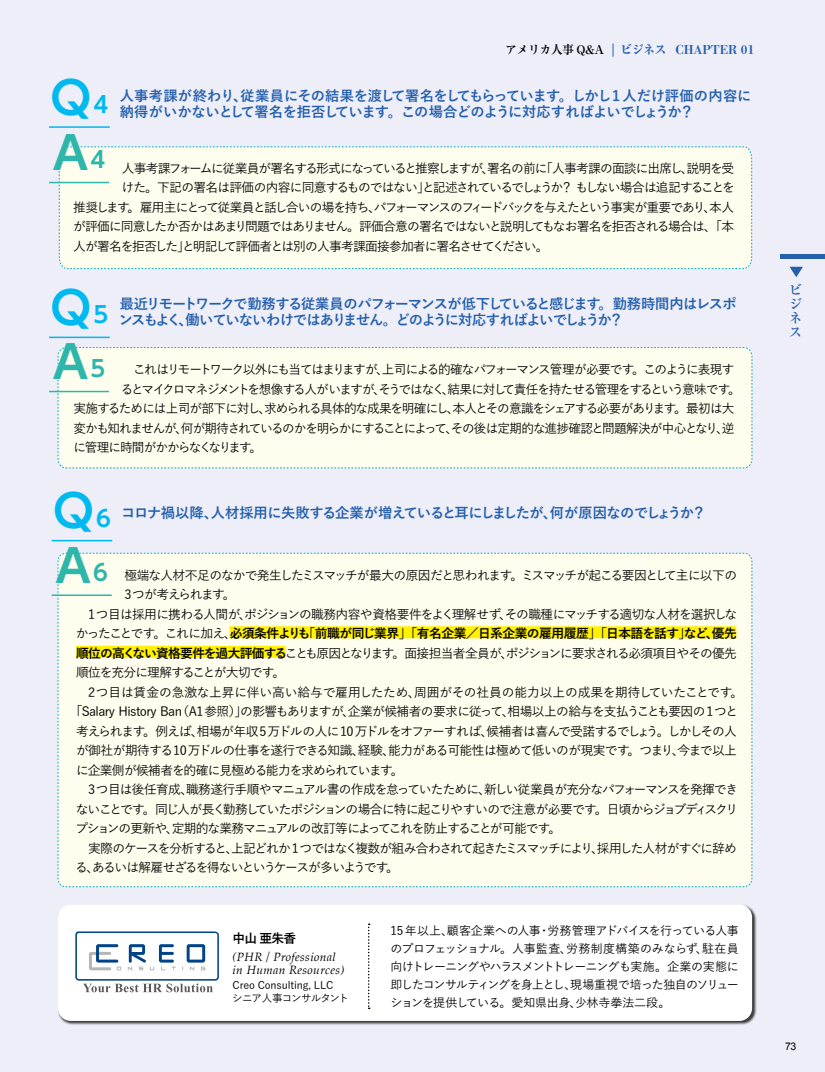
<style>
.page{position:relative;width:825px;height:1072px;background:#fff}
.page>*{position:absolute;margin:0;border:0;box-sizing:border-box;transform-origin:0 0}
.t1{font:700 45px "UD Shin Go NT Pro De";color:#00b9ef}
.t2{font:700 14.25px/16.5px "Yu Go";letter-spacing:-.025em;color:#2660ad}
.t3{font:700 14.25px/16.5px "Yu Go";letter-spacing:-.085em;color:#2660ad}
.t4{font:700 14.25px "Yu Go";letter-spacing:-.055em;color:#2660ad}
.t5{font:500 13.5px "Bodoni URW";color:#2660ad}
.t6{font:700 13.5px/14.2px "Ryumin Pro";color:#2660ad;text-align:justify}
.t7{font:500 12.75px "Yu Go";letter-spacing:-.075em;color:#000}
.t8{font:500 12.75px "Yu Go";letter-spacing:-.105em;color:#000}
.t9{font:500 12.75px "Yu Go";letter-spacing:-.1em;color:#000}
.t10{font:500 12.75px "Yu Go";letter-spacing:-.095em;color:#000}
.t11{font:500 12.75px "Yu Go";letter-spacing:-.05em;color:#000}
.t12{font:700 12.75px "Yu Go";letter-spacing:-.04em;color:#000}
.t13{font:500 12.75px "Yu Go";letter-spacing:-.12em;color:#000}
.t14{font:500 12.75px "Yu Go";letter-spacing:-.045em;color:#000}
.t15{font:500 12.75px "Yu Go";letter-spacing:-.005em;color:#000}
.t16{font:500 12px/18px "Yu Go";letter-spacing:-.05em;color:#000;text-align:justify}
.t17{font:italic 12px/12.8px "Palatino";letter-spacing:.03em;color:#000}
.t18{font:700 12px "Ryumin Pro";letter-spacing:-.05em;color:#000}
.t19{font:500 10.5px/13.5px "Yu Go";letter-spacing:-.01em;color:#000}
.t20{font:10.5px "Arial";color:#000}
.s1{font-family:"Ryumin Pro";font-weight:800;font-size:12px}
.s2{font-size:22.5px}
.s3{font-family:"UD Shin Go NT Pro De";font-weight:700;font-size:45px;color:#2eb6aa}
.s4{font-family:"UD Shin Go NT Pro De";font-weight:700;font-size:22.5px;color:#2eb6aa}
.s5{font-weight:500}
.s6{font-weight:700}
</style>
<div class="page">
<div style="left:0;top:0;width:825px;height:1071px;background:#edeef8"></div>
<svg style="left:613px;top:43px;width:1px;height:14px"></svg>
<hr style="left:780px;top:254px;width:45px;height:4px;background:#2660ad">
<svg style="left:789px;top:267px;width:14px;height:10px"></svg>
<div style="left:58px;top:904px;width:698px;height:121px;background:#000;opacity:.75"></div>
<div style="left:58px;top:904px;width:694px;height:116px;background:#fff;border-radius:13px"></div>
<hr style="left:49px;top:126px;width:61px;height:2px;background:#00b9ef">
<div style="left:59px;top:146px;width:693px;height:123px;background:#fffeee"></div>
<hr style="left:49px;top:182px;width:60px;height:1px;background:#2eb6aa">
<hr style="left:52px;top:540px;width:60px;height:1px;background:#00b9ef">
<div style="left:58px;top:553px;width:694px;height:334px;background:#fffeee"></div>
<hr style="left:52px;top:594px;width:60px;height:2px;background:#2eb6aa">
<div style="left:229px;top:626px;width:507px;height:12px;background:#fff100"></div>
<div style="left:76px;top:645px;width:210px;height:12px;background:#fff100"></div>
<hr style="left:49px;top:336px;width:61px;height:2px;background:#00b9ef">
<div style="left:58px;top:347px;width:694px;height:121px;background:#fffeee"></div>
<hr style="left:49px;top:391px;width:60px;height:1px;background:#2eb6aa">
<svg style="left:75px;top:931px;width:144px;height:61px"></svg>
<svg style="left:368px;top:923px;width:2px;height:86px"></svg>
<p class="t18" style="left:505px;top:40px;width:100px">アメリカ人事 Q&amp;A</p>
<p class="t5" style="left:620px;top:42px;width:136px"><span class="s1">ビジネス</span> CHAPTER 01</p>
<h1 class="t1" style="left:50px;top:61px;width:59px">Q<span class="s2">4</span></h1>
<p class="t7" style="left:53px;top:156px;width:683px"><sup>A</sup> <sup>4</sup> 人事考課フォームに従業員が署名する形式になっていると推察しますが、署名の前に「人事考課の面談に出席し、説明を受</p>
<p class="t7" style="left:122px;top:176px;width:615px">けた。下記の署名は評価の内容に同意するものではない」と記述されているでしょうか？もしない場合は追記することを</p>
<p class="t13" style="left:73px;top:195px;width:662px">推奨します。雇用主にとって従業員と話し合いの場を持ち、パフォーマンスのフィードバックを与えたという事実が重要であり、本人</p>
<p class="t7" style="left:73px;top:215px;width:662px">が評価に同意したか否かはあまり問題ではありません。評価合意の署名ではないと説明してもなお署名を拒否される場合は、「本</p>
<p class="t7" style="left:73px;top:234px;width:477px">人が署名を拒否した」と明記して評価者とは別の人事考課面接参加者に署名させてください。</p>
<p class="t2" style="left:120px;top:88px;width:633px">人事考課が終わり、従業員にその結果を渡して署名をしてもらっています。しかし1 人だけ評価の内容に納得がいかないとして署名を拒否しています。この場合どのように対応すればよいでしょうか？</p>
<h1 class="t1" style="left:50px;top:271px;width:59px">Q<span class="s2">5</span></h1>
<p class="t8" style="left:53px;top:358px;width:683px"><span class="s3">A</span><span class="s4">5</span> 　これはリモートワーク以外にも当てはまりますが、上司による的確なパフォーマンス管理が必要です。このように表現す</p>
<p class="t8" style="left:121px;top:377px;width:621px">るとマイクロマネジメントを想像する人がいますが、そうではなく、結果に対して責任を持たせる管理をするという意味です。</p>
<p class="t7" style="left:74px;top:397px;width:662px">実施するためには上司が部下に対し、求められる具体的な成果を明確にし、本人とその意識をシェアする必要があります。最初は大</p>
<p class="t9" style="left:74px;top:416px;width:662px">変かも知れませんが、何が期待されているのかを明らかにすることによって、その後は定期的な進捗確認と問題解決が中心となり、逆</p>
<p class="t10" style="left:73px;top:436px;width:190px">に管理に時間がかからなくなります。</p>
<p class="t3" style="left:119px;top:296px;width:619px">最近リモートワークで勤務する従業員のパフォーマンスが低下していると感じます。勤務時間内はレスポンスもよく、働いていないわけではありません。どのように対応すればよいでしょうか？</p>
<h1 class="t1" style="left:53px;top:474px;width:59px">Q<span class="s2">6</span></h1>
<p class="t7" style="left:55px;top:563px;width:683px"><span class="s3">A</span><span class="s4">6</span> 極端な人材不足のなかで発生したミスマッチが最大の原因だと思われます。ミスマッチが起こる要因として主に以下の</p>
<p class="t9" style="left:124px;top:583px;width:112px">3 つが考えられます。</p>
<p class="t7" style="left:76px;top:602px;width:663px">　1つ目は採用に携わる人間が、ポジションの職務内容や資格要件をよく理解せず、その職種にマッチする適切な人材を選択しな</p>
<p class="t12" style="left:76px;top:626px;width:662px"><span class="s5">かったことです。これに加え、</span>必須条件よりも「前職が同じ業界」「有名企業／日系企業の雇用履歴」「日本語を話す」など、優先</p>
<p class="t10" style="left:76px;top:641px;width:662px"><span class="s6">順位の高くない資格要件を過大評価する</span>ことも原因となります。面接担当者全員が、ポジションに要求される必須項目やその優先</p>
<p class="t7" style="left:76px;top:660px;width:211px">順位を充分に理解することが大切です。</p>
<p class="t15" style="left:76px;top:680px;width:668px">　2つ目は賃金の急激な上昇に伴い高い給与で雇用したため、周囲がその社員の能力以上の成果を期待していたことです。</p>
<p class="t11" style="left:70px;top:699px;width:670px">「Salary History Ban（A1参照）」の影響もありますが、企業が候補者の要求に従って、相場以上の給与を支払うことも要因の1つと</p>
<p class="t7" style="left:76px;top:719px;width:662px">考えられます。例えば、相場が年収5万ドルの人に10万ドルをオファーすれば、候補者は喜んで受諾するでしょう。しかしその人</p>
<p class="t14" style="left:76px;top:738px;width:662px">が御社が期待する10万ドルの仕事を遂行できる知識、経験、能力がある可能性は極めて低いのが現実です。つまり、今まで以上</p>
<p class="t7" style="left:76px;top:758px;width:329px">に企業側が候補者を的確に見極める能力を求められています。</p>
<p class="t7" style="left:76px;top:777px;width:663px">　3つ目は後任育成、職務遂行手順やマニュアル書の作成を怠っていたために、新しい従業員が充分なパフォーマンスを発揮でき</p>
<p class="t7" style="left:76px;top:797px;width:664px">ないことです。同じ人が長く勤務していたポジションの場合に特に起こりやすいので注意が必要です。日頃からジョブディスクリ</p>
<p class="t7" style="left:76px;top:816px;width:487px">プションの更新や、定期的な業務マニュアルの改訂等によってこれを防止することが可能です。</p>
<p class="t9" style="left:76px;top:836px;width:662px">　実際のケースを分析すると、上記どれか 1つではなく複数が組み合わされて起きたミスマッチにより、採用した人材がすぐに辞め</p>
<p class="t8" style="left:75px;top:855px;width:325px">る、あるいは解雇せざるを得ないというケースが多いようです。</p>
<p class="t4" style="left:121px;top:505px;width:586px">コロナ禍以降、人材採用に失敗する企業が増えていると耳にしましたが、何が原因なのでしょうか？</p>
<p class="t12" style="left:233px;top:930px;width:65px">中山 亜朱香</p>
<p class="t17" style="left:233px;top:950px;width:113px">(PHR / Professional in Human Resources)</p>
<p class="t19" style="left:232px;top:976px;width:118px">Creo Consulting, LLC　シニア人事コンサルタント</p>
<p class="t16" style="left:390px;top:920px;width:350px">15 年以上、顧客企業への人事・労務管理アドバイスを行っている人事のプロフェッショナル。人事監査、労務制度構築のみならず、駐在員向けトレーニングやハラスメントトレーニングも実施。企業の実態に即したコンサルティングを身上とし、現場重視で培った独自のソリューションを提供している。愛知県出身、少林寺拳法二段。</p>
<p class="t6" style="left:789px;top:282px;width:14px">ビジネス</p>
<p class="t20" style="left:785px;top:1039px;width:13px">73</p>
</div>
